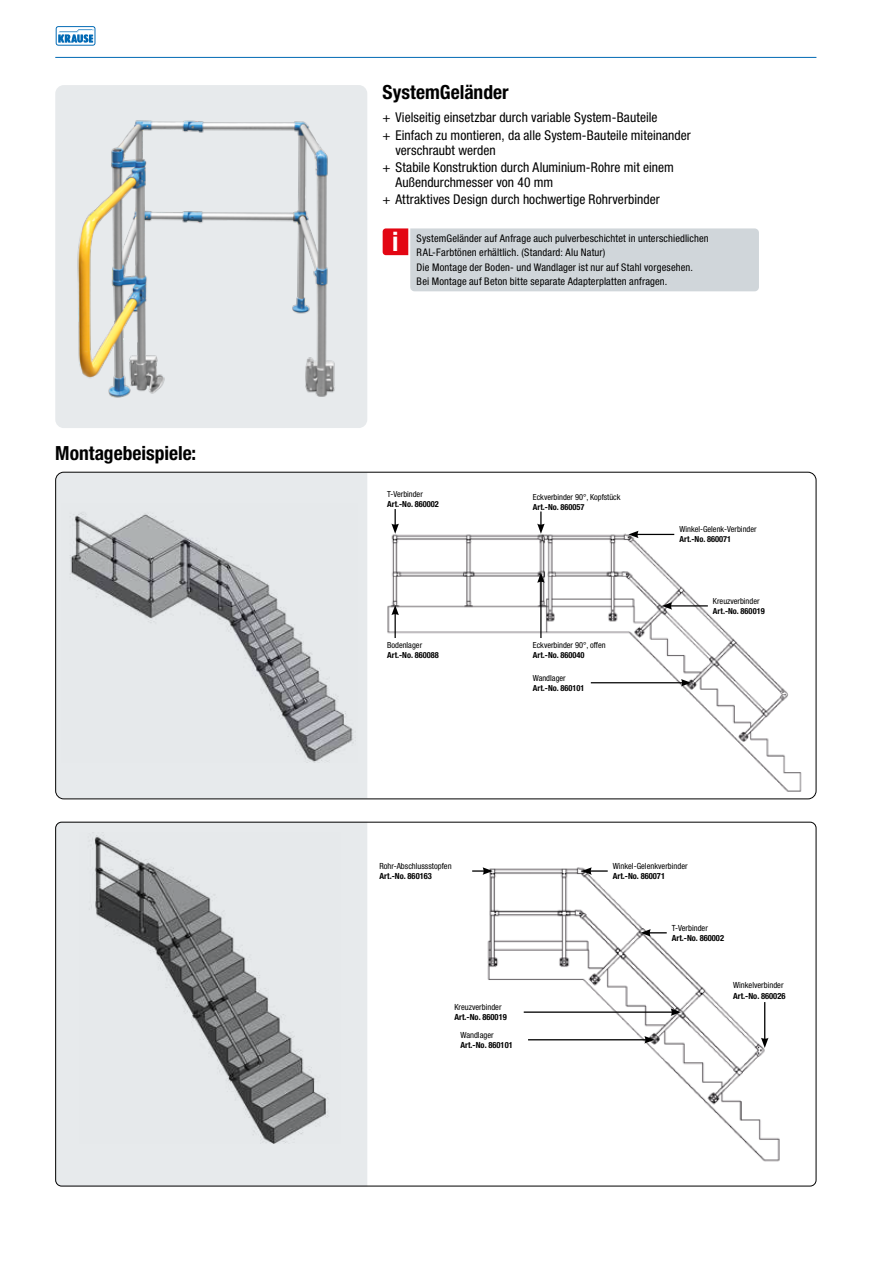
<style>
.page{position:relative;width:893px;height:1263px;background:#fff}
.page>*{position:absolute;margin:0;border:0;box-sizing:border-box;transform-origin:0 0}
.t1{font:700 condensed 26.7px "Helvetica Neue LTW1 G";color:#fff}
.t2{font:700 condensed 19.5px "Helvetica Neue LTW1 G";color:#000}
.t3{font:condensed 13.5px/17.1px "Helvetica Neue LTW1 G";letter-spacing:.005em;color:#000}
.t4{font:condensed 10.5px/13.5px "Helvetica Neue LTW1 G";letter-spacing:.015em;color:#000}
.t5{font:condensed 8.4px "Helvetica Neue LTW1 G";color:#000}
.t6{font:700 condensed 8.4px "Helvetica Neue LTW1 G";color:#000}
.s1{font-family:"Helvetica Neue LT";font-stretch:normal}
</style>
<div class="page">
<hr style="left:55px;top:57px;width:761px;height:1px;background:#0069b4">
<svg style="left:55px;top:26px;width:41px;height:20px"></svg>
<svg style="left:56px;top:26px;width:39px;height:20px"></svg>
<div style="left:57px;top:472px;width:310px;height:325px;background:#e7eaec"></div>
<img style="left:62px;top:504px;width:295px;height:258px">
<img style="left:387px;top:530px;width:415px;height:262px">
<div style="left:55px;top:85px;width:312px;height:343px;background:#e7eaec;border-radius:9px"></div>
<img style="left:77px;top:120px;width:258px;height:278px">
<div style="left:55px;top:822px;width:312px;height:364px;background:#e7eaec"></div>
<img style="left:79px;top:833px;width:262px;height:311px">
<img style="left:487px;top:867px;width:293px;height:295px">
<svg style="left:472px;top:867px;width:21px;height:8px"></svg>
<hr style="left:524px;top:1011px;width:149px;height:2px;background:#000">
<svg style="left:671px;top:1008px;width:10px;height:8px"></svg>
<hr style="left:528px;top:1039px;width:119px;height:1px;background:#000">
<svg style="left:644px;top:1036px;width:11px;height:7px"></svg>
<svg style="left:581px;top:867px;width:27px;height:8px"></svg>
<svg style="left:640px;top:929px;width:27px;height:7px"></svg>
<hr style="left:764px;top:1002px;width:1px;height:38px;background:#000">
<svg style="left:761px;top:1038px;width:7px;height:10px"></svg>
<hr style="left:591px;top:682px;width:92px;height:1px;background:#000">
<svg style="left:681px;top:679px;width:10px;height:7px"></svg>
<svg style="left:391px;top:509px;width:8px;height:25px"></svg>
<svg style="left:391px;top:605px;width:8px;height:33px"></svg>
<svg style="left:537px;top:511px;width:8px;height:23px"></svg>
<hr style="left:636px;top:534px;width:38px;height:1px;background:#000">
<svg style="left:628px;top:531px;width:11px;height:7px"></svg>
<hr style="left:670px;top:605px;width:38px;height:1px;background:#000">
<svg style="left:662px;top:602px;width:10px;height:8px"></svg>
<hr style="left:540px;top:580px;width:2px;height:58px;background:#000">
<svg style="left:537px;top:573px;width:8px;height:10px"></svg>
<svg style="left:383px;top:228px;width:376px;height:63px"></svg>
<h2 class="t2" style="left:55px;top:441px;width:142px">Montagebeispiele:</h2>
<h2 class="t2" style="left:383px;top:80px;width:127px">SystemGeländer</h2>
<p class="t3" style="left:383px;top:109px;width:310px"><span class="s1">+</span> Vielseitig einsetzbar durch variable System-Bauteile<br><span class="s1">+</span> Einfach zu montieren, da alle System-Bauteile miteinander</p>
<p class="t3" style="left:383px;top:141px;width:293px;text-indent:13px">verschraubt werden<br><span class="s1">+</span> Stabile Konstruktion durch Aluminium-Rohre mit einem</p>
<p class="t3" style="left:383px;top:173px;width:279px;text-indent:13px">Außendurchmesser von 40 mm<br><span class="s1">+</span> Attraktives Design durch hochwertige Rohrverbinder</p>
<h1 class="t1" style="left:392px;top:226px;width:8px">i</h1>
<p class="t4" style="left:417px;top:232px;width:294px">SystemGeländer auf Anfrage auch pulverbeschichtet in unterschiedlichen<br>RAL-Farbtönen erhältlich. (Standard: Alu Natur)</p>
<p class="t4" style="left:417px;top:261px;width:278px">Die Montage der Boden- und Wandlager ist nur auf Stahl vorgesehen.<br>Bei Montage auf Beton bitte separate Adapterplatten anfragen.</p>
<p class="t5" style="left:387px;top:489px;width:37px">T-Verbinder</p>
<p class="t6" style="left:387px;top:499px;width:53px">Art.-No. 860002</p>
<p class="t5" style="left:387px;top:640px;width:37px">Bodenlager</p>
<p class="t6" style="left:387px;top:650px;width:53px">Art.-No. 860088</p>
<p class="t5" style="left:533px;top:492px;width:89px">Eckverbinder 90°, Kopfstück</p>
<p class="t6" style="left:533px;top:502px;width:53px">Art.-No. 860057</p>
<p class="t5" style="left:533px;top:640px;width:74px">Eckverbinder 90°, offen</p>
<p class="t6" style="left:533px;top:650px;width:53px">Art.-No. 860040</p>
<p class="t5" style="left:533px;top:673px;width:34px">Wandlager</p>
<p class="t6" style="left:533px;top:683px;width:53px">Art.-No. 860101</p>
<p class="t5" style="left:679px;top:524px;width:79px">Winkel-Gelenk-Verbinder</p>
<p class="t6" style="left:679px;top:534px;width:53px">Art.-No. 860071</p>
<p class="t5" style="left:713px;top:596px;width:48px">Kreuzverbinder</p>
<p class="t6" style="left:713px;top:606px;width:53px">Art.-No. 860019</p>
<p class="t5" style="left:379px;top:861px;width:74px">Rohr-Abschlussstopfen</p>
<p class="t6" style="left:379px;top:871px;width:54px">Art.-No. 860163</p>
<p class="t5" style="left:454px;top:1002px;width:49px">Kreuzverbinder</p>
<p class="t6" style="left:454px;top:1012px;width:54px">Art.-No. 860019</p>
<p class="t5" style="left:460px;top:1030px;width:35px">Wandlager</p>
<p class="t6" style="left:460px;top:1040px;width:54px">Art.-No. 860101</p>
<p class="t5" style="left:613px;top:861px;width:76px">Winkel-Gelenkverbinder</p>
<p class="t6" style="left:613px;top:871px;width:54px">Art.-No. 860071</p>
<p class="t5" style="left:672px;top:923px;width:38px">T-Verbinder</p>
<p class="t6" style="left:672px;top:933px;width:54px">Art.-No. 860002</p>
<p class="t5" style="left:733px;top:980px;width:52px">Winkelverbinder</p>
<p class="t6" style="left:733px;top:990px;width:54px">Art.-No. 860026</p>
</div>
